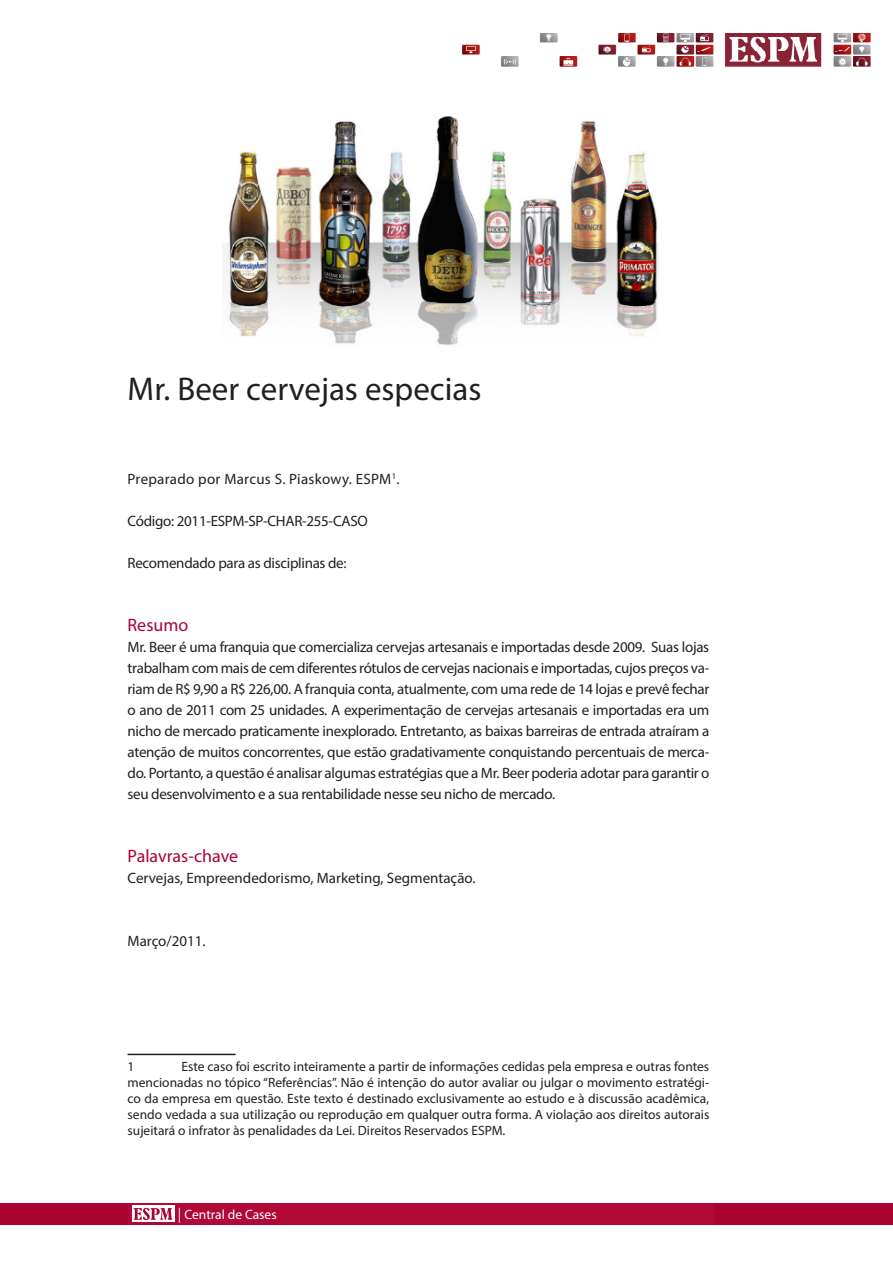
<style>
.page{position:relative;width:893px;height:1263px;background:#fff}
.page>*{position:absolute;margin:0;border:0;box-sizing:border-box;transform-origin:0 0}
.t1{font:33px "Myriad Pro";color:#231f20}
.subtitulo_textocorri{font:18px "Myriad Pro";color:#a90332}
.corpotexto{font:15px/21px "Myriad Pro";letter-spacing:-.02em;color:#231f20;text-align:justify}
.corpotexto-2{font:15px "Myriad Pro";color:#231f20}
.corpotexto-3{font:15px "Myriad Pro";letter-spacing:.02em;color:#231f20}
.t2{font:13.5px/16.2px "Myriad Pro";color:#231f20;text-align:justify}
.rodape_pagina{font:13.5px "Myriad Pro";color:#fff}
.s1{font-size:15px}
</style>
<div class="page">
<div style="left:0;top:1203px;width:893px;height:22px;background:#a90332"></div>
<div style="left:128px;top:1203px;width:585px;height:21px;background:#b20838"></div>
<div style="left:132px;top:1206px;width:42px;height:16px;background:#fff"></div>
<svg style="left:134px;top:1208px;width:38px;height:12px"></svg>
<hr style="left:128px;top:1054px;width:108px;height:1px;background:#231f20">
<img style="left:462px;top:33px;width:409px;height:34px">
<img style="left:223px;top:116px;width:435px;height:229px">
<p class="t1" style="left:128px;top:369px;width:355px">Mr. Beer cervejas especias</p>
<p class="corpotexto-3" style="left:128px;top:470px;width:273px">Preparado por Marcus S. Piaskowy. ESPM<sup>1</sup>.</p>
<p class="corpotexto" style="left:128px;top:511px;width:242px">Código: 2011-ESPM-SP-CHAR-255-CASO</p>
<p class="corpotexto" style="left:128px;top:553px;width:221px">Recomendado para as disciplinas de:</p>
<p class="subtitulo_textocorri" style="left:128px;top:614px;width:62px">Resumo</p>
<p class="corpotexto" style="left:128px;top:637px;width:583px">Mr. Beer é uma franquia que comercializa cervejas artesanais e importadas desde 2009. Suas lojas trabalham com mais de cem diferentes rótulos de cervejas nacionais e importadas, cujos preços va&shy;riam de R$ 9,90 a R$ 226,00. A franquia conta, atualmente, com uma rede de 14 lojas e prevê fechar o ano de 2011 com 25 unidades. A experimentação de cervejas artesanais e importadas era um nicho de mercado praticamente inexplorado. Entretanto, as baixas barreiras de entrada atraíram a atenção de muitos concorrentes, que estão gradativamente conquistando percentuais de merca&shy;do. Portanto, a questão é analisar algumas estratégias que a Mr. Beer poderia adotar para garantir o seu desenvolvimento e a sua rentabilidade nesse seu nicho de mercado.</p>
<p class="subtitulo_textocorri" style="left:128px;top:845px;width:112px">Palavras-chave</p>
<p class="corpotexto-2" style="left:128px;top:869px;width:349px">Cervejas, Empreendedorismo, Marketing, Segmentação.</p>
<p class="corpotexto-2" style="left:128px;top:932px;width:80px">Março/2011.</p>
<p class="t2" style="left:128px;top:1058px;width:583px;text-indent:54px">Este caso foi escrito inteiramente a partir de informações cedidas pela empresa e outras fontes mencionadas no tópico “Referências”. Não é intenção do autor avaliar ou julgar o movimento estratégi&shy;co da empresa em questão. Este texto é destinado exclusivamente ao estudo e à discussão acadêmica, sendo vedada a sua utilização ou reprodução em qualquer outra forma. A violação aos direitos autorais sujeitará o infrator às penalidades da Lei. Direitos Reservados ESPM.</p>
<p class="t2" style="left:128px;top:1058px;width:8px">1</p>
<p class="rodape_pagina" style="left:177px;top:1205px;width:5px">|</p>
<p class="rodape_pagina" style="left:178px;top:1206px;width:100px"><span class="s1">|</span> Central de Cases</p>
</div>
